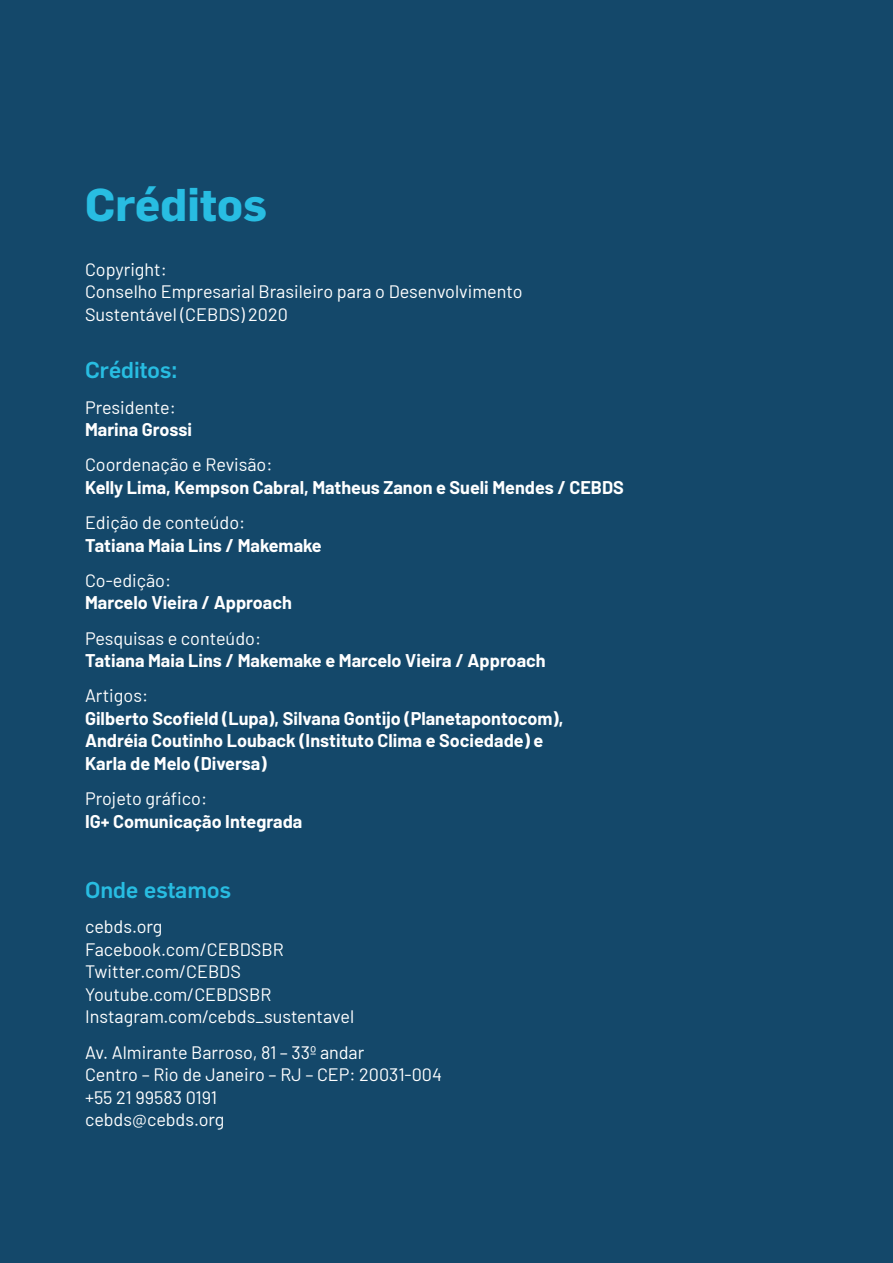
<style>
.page{position:relative;width:893px;height:1263px;background:#14486a}
.page>*{position:absolute;margin:0;border:0;box-sizing:border-box;transform-origin:0 0}
.t1{font:700 45px "Flama";color:#28bde2}
.t2{font:500 22.5px "Flama";color:#28bde2}
.t3{font:18px/22.5px "Barlow";color:#fff}
.t4{font:700 18px/22.5px "Barlow";color:#fff}
</style>
<div class="page">
<h1 class="t1" style="left:85px;top:173px;width:184px">Créditos</h1>
<p class="t3" style="left:85px;top:256px;width:439px">Copyright:<br>Conselho Empresarial Brasileiro para o Desenvolvimento<br>Sustentável (CEBDS) 2020</p>
<p class="t2" style="left:85px;top:354px;width:94px">Créditos:</p>
<p class="t3" style="left:85px;top:394px;width:92px">Presidente:</p>
<p class="t4" style="left:85px;top:417px;width:109px">Marina Grossi</p>
<p class="t3" style="left:85px;top:452px;width:189px">Coordenação e Revisão:</p>
<p class="t4" style="left:85px;top:475px;width:540px">Kelly Lima, Kempson Cabral, Matheus Zanon e Sueli Mendes / CEBDS</p>
<p class="t3" style="left:85px;top:510px;width:162px">Edição de conteúdo:</p>
<p class="t4" style="left:85px;top:532px;width:238px">Tatiana Maia Lins / Makemake</p>
<p class="t3" style="left:85px;top:568px;width:88px">Co-edição:</p>
<p class="t4" style="left:85px;top:590px;width:208px">Marcelo Vieira / Approach</p>
<p class="t3" style="left:85px;top:625px;width:178px">Pesquisas e conteúdo:</p>
<p class="t4" style="left:85px;top:648px;width:462px">Tatiana Maia Lins / Makemake e Marcelo Vieira / Approach</p>
<p class="t3" style="left:85px;top:683px;width:65px">Artigos:</p>
<p class="t4" style="left:85px;top:706px;width:480px">Gilberto Scofield (Lupa), Silvana Gontijo (Planetapontocom),<br>Andréia Coutinho Louback (Instituto Clima e Sociedade) e<br>Karla de Melo (Diversa)</p>
<p class="t3" style="left:85px;top:786px;width:124px">Projeto gráfico:</p>
<p class="t4" style="left:85px;top:808px;width:219px">IG+ Comunicação Integrada</p>
<p class="t2" style="left:85px;top:874px;width:148px">Onde estamos</p>
<p class="t3" style="left:85px;top:914px;width:271px">cebds.org<br>Facebook.com/CEBDSBR<br>Twitter.com/CEBDS<br>Youtube.com/CEBDSBR<br>Instagram.com/cebds_sustentavel</p>
<p class="t3" style="left:85px;top:1039px;width:358px">Av. Almirante Barroso, 81 – 33º andar<br>Centro – Rio de Janeiro – RJ – CEP: 20031-004 +55 21 99583 0191<br>cebds@cebds.org</p>
</div>
